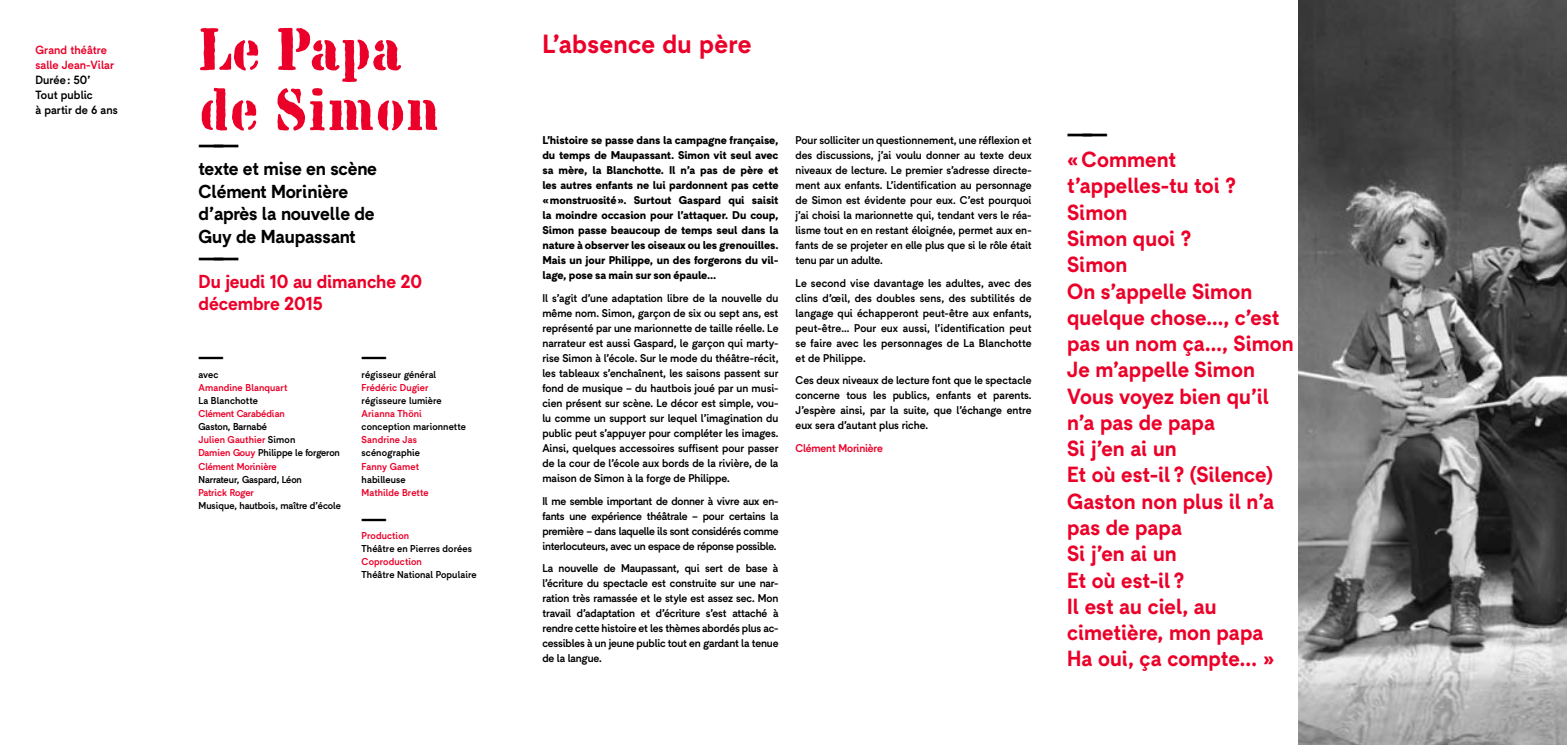
<style>
.page{position:relative;width:1567px;height:745px;background:#fff}
.page>*{position:absolute;margin:0;border:0;box-sizing:border-box;transform-origin:0 0}
.t1{font:60px/60px "Chaillot";color:#eb0029}
.t2{font:700 26.25px "G Gpopulaire";letter-spacing:.015em;color:#eb0029}
.t3{font:700 22.5px "G Gpopulaire";color:#000}
.t4{font:600 22.5px "G Gpopulaire";color:#000}
.t5{font:700 21.88px/26.2px "G Gpopulaire";letter-spacing:.005em;color:#eb0029}
.t6{font:700 18.75px/22.5px "G Gpopulaire";letter-spacing:-.01em;color:#000}
.t7{font:700 18.75px/22.5px "G Gpopulaire";letter-spacing:-.005em;color:#eb0029}
.t8{font:600 11.88px/15px "G Gpopulaire";letter-spacing:.005em;color:#000}
.t9{font:600 11.88px/15px "G Gpopulaire";letter-spacing:.005em;color:#eb0029}
.t10{font:600 11.25px/15px "G Gpopulaire";letter-spacing:-.01em;color:#000;text-align:justify}
.t11{font:800 11.25px/15px "G Gpopulaire";letter-spacing:-.01em;color:#000;text-align:justify}
.t12{font:600 11.25px "G Gpopulaire";letter-spacing:-.015em;color:#eb0029}
.t13{font:600 10px/13.1px "G Gpopulaire";color:#eb0029}
.t14{font:600 10px "G Gpopulaire";letter-spacing:.005em;color:#000}
.t15{font:600 10px "G Gpopulaire";letter-spacing:-.015em;color:#000}
.t16{font:600 10px "G Gpopulaire";letter-spacing:-.025em;color:#eb0029}
.s1{color:#000}
</style>
<div class="page">
<img style="left:1298px;top:0;width:268px;height:744px">
<p class="t9" style="left:35px;top:41px;width:80px">Grand théâtre salle Jean-Vilar</p>
<p class="t8" style="left:35px;top:71px;width:84px">Durée: 50’<br>Tout public<br>à partir de 6 ans</p>
<h1 class="t1" style="left:198px;top:19px;width:243px">Le Papa de Simon</h1>
<h3 class="t3" style="left:198px;top:130px;width:42px">——</h3>
<h3 class="t6" style="left:198px;top:156px;width:180px">texte et mise en scène<br>Clément Morinière d’après la nouvelle de<br>Guy de Maupassant</h3>
<h3 class="t3" style="left:198px;top:242px;width:42px">——</h3>
<h3 class="t7" style="left:198px;top:269px;width:225px">Du jeudi 10 au dimanche 20 décembre 2015</h3>
<h3 class="t4" style="left:198px;top:341px;width:27px">—</h3>
<p class="t14" style="left:198px;top:367px;width:22px">avec</p>
<p class="t13" style="left:198px;top:380px;width:90px">Amandine Blanquart</p>
<p class="t14" style="left:198px;top:393px;width:61px">La Blanchotte</p>
<p class="t13" style="left:198px;top:406px;width:88px">Clément Carabédian</p>
<p class="t13" style="left:198px;top:419px;width:143px"><span class="s1">Gaston, Barnabé<br></span>Julien Gauthier <span class="s1">Simon<br></span>Damien Gouy <span class="s1">Philippe le forgeron<br></span>Clément Morinière</p>
<p class="t15" style="left:198px;top:472px;width:105px">Narrateur, Gaspard, Léon</p>
<p class="t16" style="left:198px;top:485px;width:57px">Patrick Roger</p>
<p class="t14" style="left:198px;top:498px;width:144px">Musique, hautbois, maître d’école</p>
<h3 class="t4" style="left:361px;top:341px;width:27px">—</h3>
<p class="t14" style="left:361px;top:367px;width:76px">régisseur général</p>
<p class="t13" style="left:361px;top:380px;width:68px">Frédéric Dugier</p>
<p class="t14" style="left:361px;top:393px;width:82px">régisseure lumière</p>
<p class="t13" style="left:361px;top:406px;width:62px">Arianna Thöni</p>
<p class="t14" style="left:361px;top:419px;width:106px">conception marionnette</p>
<p class="t13" style="left:361px;top:432px;width:57px">Sandrine Jas</p>
<p class="t14" style="left:361px;top:446px;width:60px">scénographie</p>
<p class="t13" style="left:361px;top:459px;width:59px">Fanny Gamet</p>
<p class="t14" style="left:361px;top:472px;width:46px">habilleuse</p>
<p class="t13" style="left:361px;top:485px;width:69px">Mathilde Brette</p>
<h3 class="t4" style="left:361px;top:502px;width:27px">—</h3>
<p class="t13" style="left:361px;top:528px;width:49px">Production</p>
<p class="t14" style="left:361px;top:541px;width:112px">Théâtre en Pierres dorées</p>
<p class="t13" style="left:361px;top:554px;width:62px">Coproduction</p>
<p class="t14" style="left:361px;top:568px;width:116px">Théâtre National Populaire</p>
<h2 class="t2" style="left:542px;top:27px;width:211px">L’absence du père</h2>
<p class="t11" style="left:542px;top:132px;width:237px">L’histoire se passe dans la campagne française, du temps de Maupassant. Simon vit seul avec sa mère, la Blanchotte. Il n’a pas de père et les autres enfants ne lui pardonnent pas cette «monstruosité». Surtout Gaspard qui saisit la moindre occasion pour l’attaquer. Du coup, Simon passe beaucoup de temps seul dans la nature à observer les oiseaux ou les grenouilles.<br>Mais un jour Philippe, un des forgerons du vil&shy;lage, pose sa main sur son épaule...</p>
<p class="t10" style="left:542px;top:290px;width:237px">Il s’agit d’une adaptation libre de la nouvelle du même nom. Simon, garçon de six ou sept ans, est représenté par une marionnette de taille réelle. Le narrateur est aussi Gaspard, le garçon qui marty&shy;rise Simon à l’école. Sur le mode du théâtre-récit, les tableaux s’enchaînent, les saisons passent sur fond de musique – du hautbois joué par un musi&shy;cien présent sur scène. Le décor est simple, vou&shy;lu comme un support sur lequel l’imagination du public peut s’appuyer pour compléter les images.<br>Ainsi, quelques accessoires suffisent pour passer de la cour de l’école aux bords de la rivière, de la maison de Simon à la forge de Philippe.</p>
<p class="t10" style="left:542px;top:492px;width:238px">Il me semble important de donner à vivre aux en&shy;fants une expérience théâtrale – pour certains la première – dans laquelle ils sont considérés comme interlocuteurs, avec un espace de réponse possible.</p>
<p class="t10" style="left:542px;top:560px;width:237px">La nouvelle de Maupassant, qui sert de base à l’écriture du spectacle est construite sur une nar&shy;ration très ramassée et le style est assez sec. Mon travail d’adaptation et d’écriture s’est attaché à rendre cette histoire et les thèmes abordés plus ac&shy;cessibles à un jeune public tout en gardant la tenue de la langue.</p>
<p class="t10" style="left:795px;top:132px;width:238px">Pour solliciter un questionnement, une réflexion et des discussions, j’ai voulu donner au texte deux niveaux de lecture. Le premier s’adresse directe&shy;ment aux enfants. L’identification au personnage de Simon est évidente pour eux. C’est pourquoi j’ai choisi la marionnette qui, tendant vers le réa&shy;lisme tout en en restant éloignée, permet aux en&shy;fants de se projeter en elle plus que si le rôle était tenu par un adulte.</p>
<p class="t10" style="left:795px;top:275px;width:238px">Le second vise davantage les adultes, avec des clins d’œil, des doubles sens, des subtilités de langage qui échapperont peut-être aux enfants, peut-être... Pour eux aussi, l’identification peut se faire avec les personnages de La Blanchotte et de Philippe.</p>
<p class="t10" style="left:795px;top:372px;width:237px">Ces deux niveaux de lecture font que le spectacle concerne tous les publics, enfants et parents.<br>J’espère ainsi, par la suite, que l’échange entre eux sera d’autant plus riche.</p>
<p class="t12" style="left:795px;top:440px;width:89px">Clément Morinière</p>
<h3 class="t3" style="left:1067px;top:118px;width:42px">——</h3>
<p class="t5" style="left:1067px;top:145px;width:228px">«Comment t’appelles-tu toi ?<br>Simon<br>Simon quoi ?<br>Simon<br>On s’appelle Simon quelque chose..., c’est pas un nom ça..., Simon<br>Je m’appelle Simon<br>Vous voyez bien qu’il n’a pas de papa<br>Si j’en ai un<br>Et où est-il ? (Silence)<br>Gaston non plus il n’a pas de papa<br>Si j’en ai un<br>Et où est-il ?<br>Il est au ciel, au cimetière, mon papa<br>Ha oui, ça compte… »</p>
</div>
